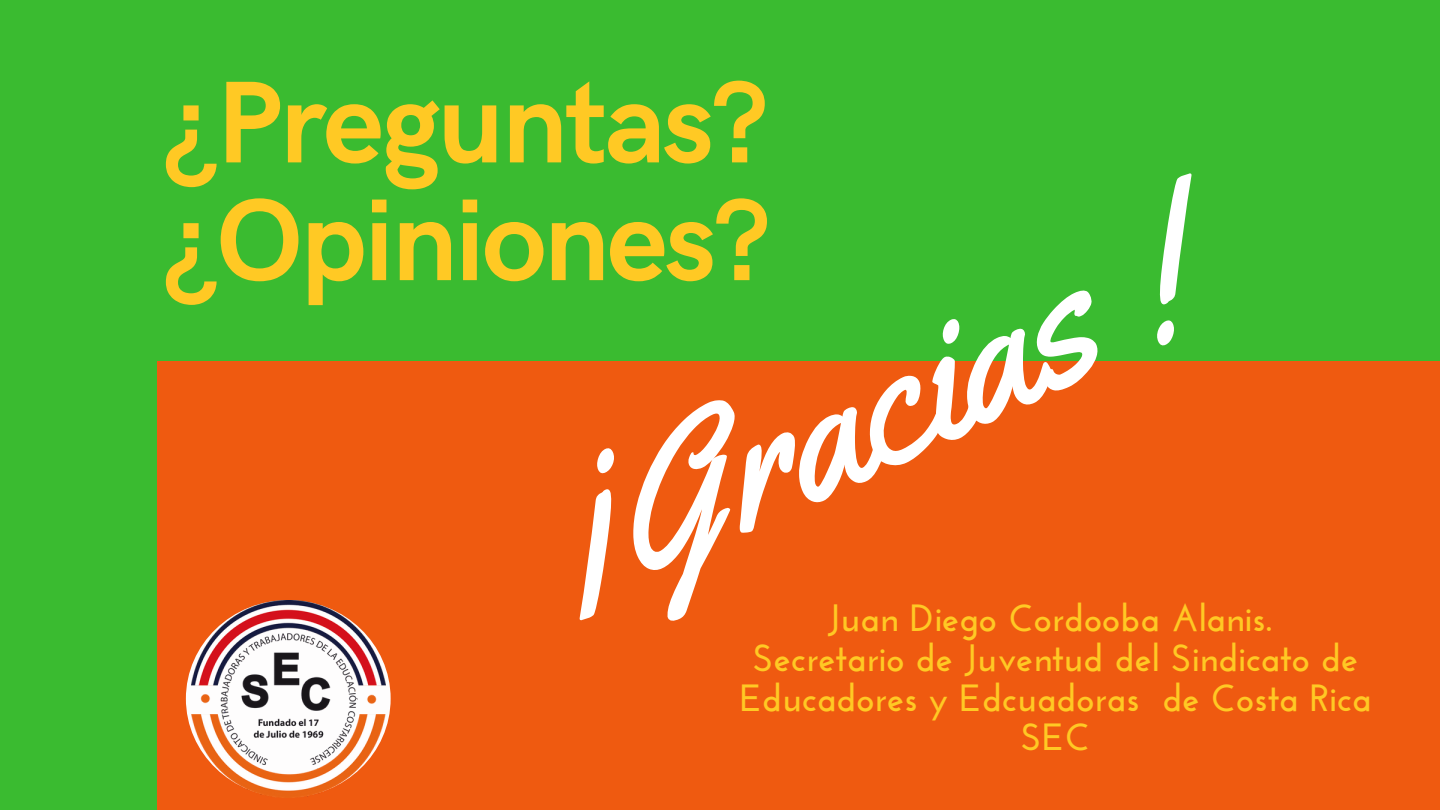
<style>
.page{position:relative;width:1440px;height:810px;background:#3abb30}
.page>*{position:absolute;margin:0;border:0;box-sizing:border-box;transform-origin:0 0}
.t1{font:190.2px "Yellowtail";color:#fff}
.t2{font:700 116.8px/117.8px "HK Grotesk";letter-spacing:-.025em;color:#ffc924}
.t3{font:700 37.9px/39.8px "Josefin Sans";color:#ffc924;text-align:center}
</style>
<div class="page">
<div style="left:158px;top:361px;width:1282px;height:449px;background:#ef5a10"></div>
<img style="left:191px;top:600px;width:195px;height:197px">
<h2 class="t2" style="left:162px;top:68px;width:610px">¿Preguntas? ¿Opiniones?</h2>
<h1 class="t1" style="left:505px;top:443px;width:685px;rotate:-25deg">¡Gracias !</h1>
<p class="t3" style="left:739px;top:602px;width:633px">Juan Diego Cordooba Alanis.<br>Secretario de Juventud del Sindicato de<br>Educadores y Edcuadoras de Costa Rica<br>SEC</p>
</div>
